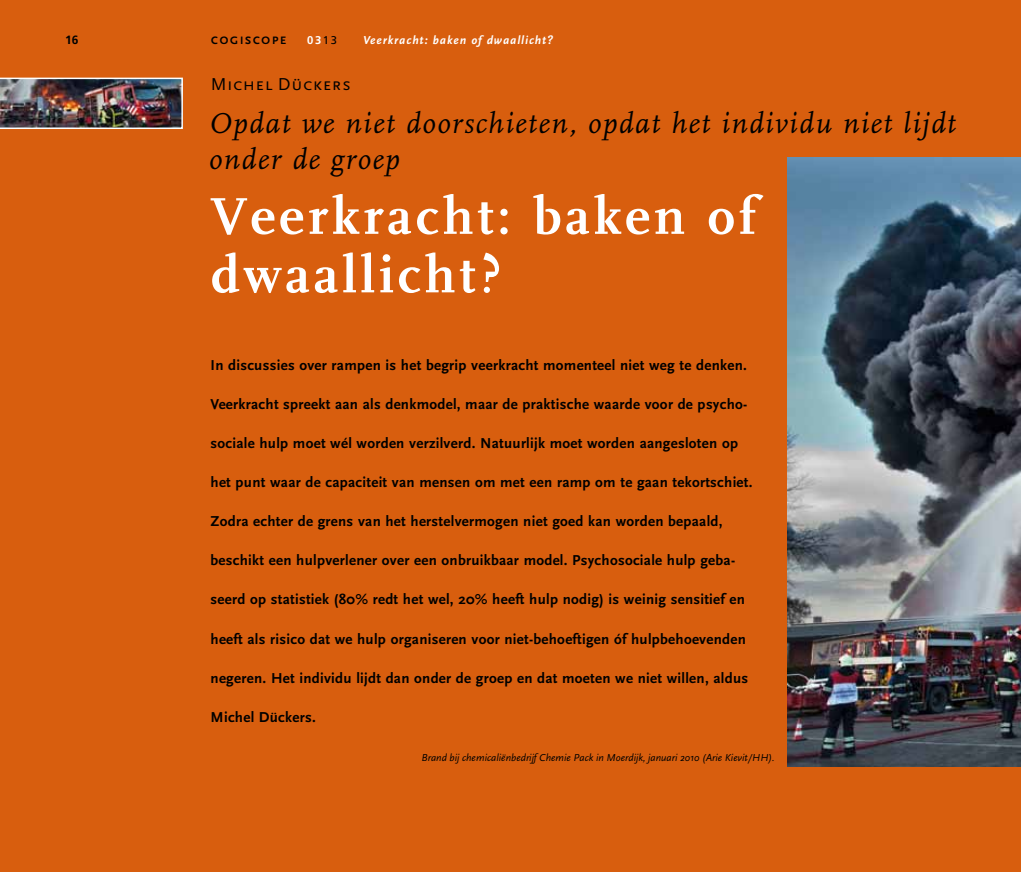
<style>
.page{position:relative;width:1021px;height:872px;background:#fff}
.page>*{position:absolute;margin:0;border:0;box-sizing:border-box;transform-origin:0 0}
.t1{font:700 54px/58.5px "FF Scala";letter-spacing:.07em;color:#fff}
.t2{font:italic 30px/36px "FF Scala";letter-spacing:.05em;color:#000}
.t3{font:18px "Scala Sans Pro";letter-spacing:.025em;color:#000}
.t4{font:700 15px "Scala Sans Pro";letter-spacing:.02em;color:#000}
.t5{font:italic 700 12px "Scala Sans Pro";letter-spacing:.075em;color:#fff}
.t6{font:700 12px "Frutiger LT Std";color:#000}
.t7{font:700 11.25px "Scala Sans Pro";letter-spacing:.16em;color:#000}
.t8{font:700 11.25px "Frutiger LT Std";color:#fff}
.t9{font:italic 10.5px "Scala Sans Pro";color:#000}
.s1{font-weight:400;color:#000}
</style>
<div class="page">
<div style="left:0;top:0;width:1020px;height:872px;background:#d85e0e"></div>
<img style="left:0;top:78px;width:183px;height:51px">
<img style="left:787px;top:157px;width:233px;height:609px">
<p class="t6" style="left:65px;top:32px;width:15px">16</p>
<p class="t7" style="left:211px;top:33px;width:76px">cogiscope</p>
<p class="t8" style="left:307px;top:33px;width:32px">03<span class="s1">13</span></p>
<p class="t5" style="left:363px;top:32px;width:191px">Veerkracht: baken of dwaallicht?</p>
<p class="t3" style="left:211px;top:73px;width:142px">Michel Dückers</p>
<h2 class="t2" style="left:209px;top:106px;width:748px">Opdat we niet doorschieten, opdat het individu niet lijdt onder de groep</h2>
<h1 class="t1" style="left:211px;top:187px;width:547px">Veerkracht: baken of dwaallicht?</h1>
<p class="t4" style="left:210px;top:357px;width:538px">I n discussies over rampen is het begrip veerkracht momenteel niet weg te denken.</p>
<p class="t4" style="left:210px;top:396px;width:538px">Veerkracht spreekt aan als denkmodel, maar de praktische waarde voor de psycho-</p>
<p class="t4" style="left:210px;top:435px;width:529px">sociale hulp moet wél worden verzilverd. Natuurlijk moet worden aangesloten op</p>
<p class="t4" style="left:210px;top:474px;width:543px">het punt waar de capaciteit van mensen om met een ramp om te gaan tekortschiet.</p>
<p class="t4" style="left:210px;top:513px;width:513px">Zodra echter de grens van het herstelvermogen niet goed kan worden bepaald,</p>
<p class="t4" style="left:210px;top:552px;width:526px">beschikt een hulpverlener over een onbruikbaar model. Psychosociale hulp geba-</p>
<p class="t4" style="left:210px;top:591px;width:536px">seerd op statistiek (80% redt het wel, 20% heeft hulp nodig) is weinig sensitief en</p>
<p class="t4" style="left:210px;top:630px;width:537px">heeft als risico dat we hulp organiseren voor niet-behoeftigen óf hulpbehoevenden</p>
<p class="t4" style="left:210px;top:669px;width:539px">negeren. Het individu lijdt dan onder de groep en dat moeten we niet willen, aldus</p>
<p class="t4" style="left:210px;top:708px;width:107px">Michel Dückers.</p>
<p class="t9" style="left:421px;top:751px;width:355px">Brand bij chemicaliënbedrijf Chemie Pack in Moerdijk, januari 2010 (Arie Kievit/HH).</p>
</div>
